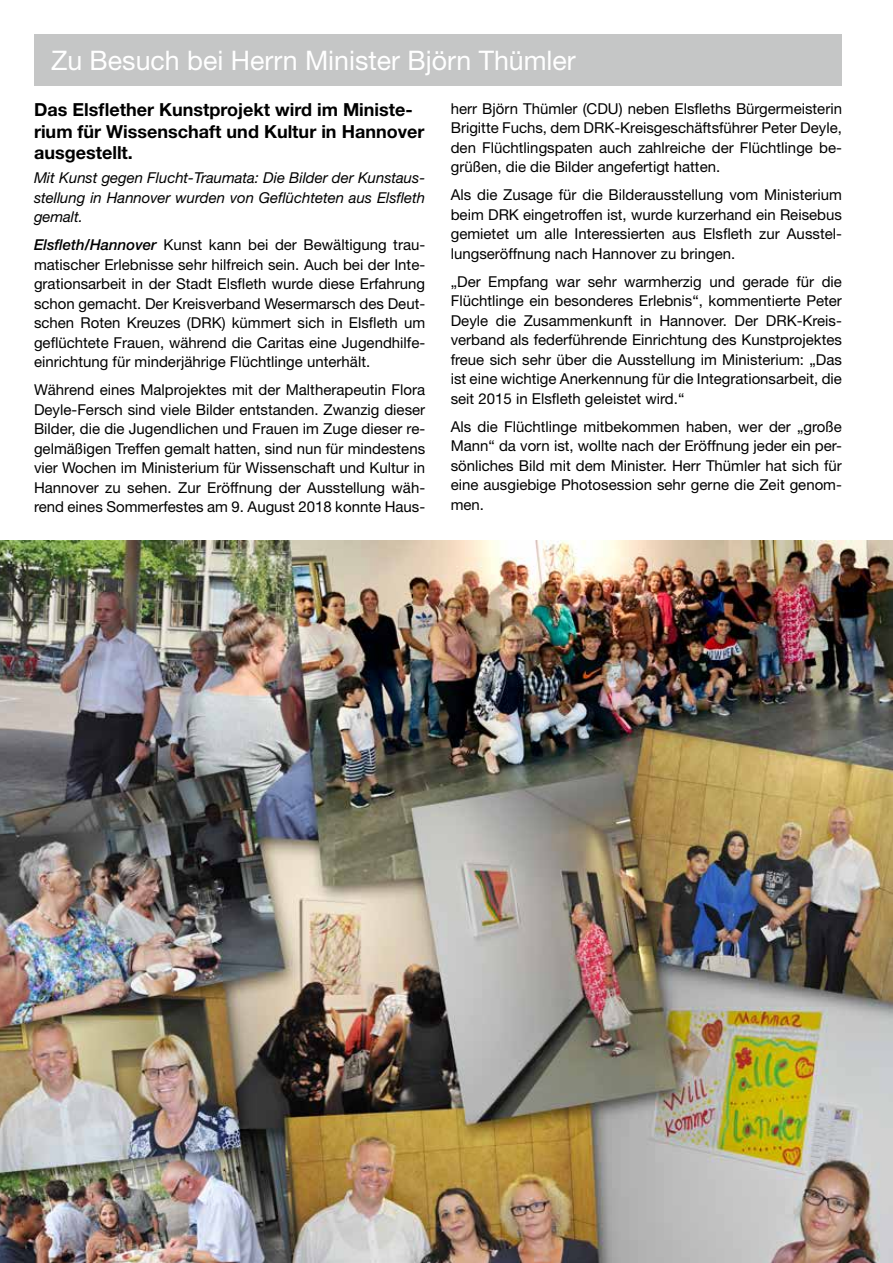
<style>
.page{position:relative;width:893px;height:1263px;background:#fff}
.page>*{position:absolute;margin:0;border:0;box-sizing:border-box;transform-origin:0 0}
.t1{font:27px "Helvetica Neue";color:#fff}
.t2{font:700 18px/21.6px "Helvetica Neue";color:#000}
.t3{font:15px/19.5px "Helvetica Neue";color:#000;text-align:justify}
.t4{font:italic 15px/19.5px "Helvetica Neue";letter-spacing:-.005em;color:#000;text-align:justify}
.s1{font-weight:500;font-style:italic}
</style>
<div class="page">
<div style="left:34px;top:34px;width:808px;height:51px;background:#c5c6c6"></div>
<img style="left:0;top:540px;width:893px;height:723px">
<h1 class="t1" style="left:51px;top:44px;width:526px">Zu Besuch bei Herrn Minister Björn Thümler</h1>
<p class="t2" style="left:34px;top:99px;width:392px">Das Elsflether Kunstprojekt wird im Ministe&shy;rium für Wissenschaft und Kultur in Hannover ausgestellt.</p>
<p class="t4" style="left:34px;top:168px;width:393px">Mit Kunst gegen Flucht-Traumata: Die Bilder der Kunstaus&shy;stellung in Hannover wurden von Geflüchteten aus Elsfleth gemalt.</p>
<p class="t3" style="left:34px;top:235px;width:393px"><span class="s1">Elsfleth/Hannover</span> Kunst kann bei der Bewältigung trau&shy;matischer Erlebnisse sehr hilfreich sein. Auch bei der Inte&shy;grationsarbeit in der Stadt Elsfleth wurde diese Erfahrung schon gemacht. Der Kreisverband Wesermarsch des Deut&shy;schen Roten Kreuzes (DRK) kümmert sich in Elsfleth um geflüchtete Frauen, während die Caritas eine Jugendhilfe&shy;einrichtung für minderjährige Flüchtlinge unterhält.</p>
<p class="t3" style="left:34px;top:380px;width:393px">Während eines Malprojektes mit der Maltherapeutin Flora Deyle-Fersch sind viele Bilder entstanden. Zwanzig dieser Bilder, die die Jugendlichen und Frauen im Zuge dieser re&shy;gelmäßigen Treffen gemalt hatten, sind nun für mindestens vier Wochen im Ministerium für Wissenschaft und Kultur in Hannover zu sehen. Zur Eröffnung der Ausstellung wäh&shy;rend eines Sommerfestes am 9. August 2018 konnte Haus-</p>
<p class="t3" style="left:451px;top:99px;width:393px">herr Björn Thümler (CDU) neben Elsfleths Bürgermeisterin Brigitte Fuchs, dem DRK-Kreisgeschäftsführer Peter Deyle, den Flüchtlingspaten auch zahlreiche der Flüchtlinge be&shy;grüßen, die die Bilder angefertigt hatten.</p>
<p class="t3" style="left:451px;top:185px;width:393px">Als die Zusage für die Bilderausstellung vom Ministerium beim DRK eingetroffen ist, wurde kurzerhand ein Reisebus gemietet um alle Interessierten aus Elsfleth zur Ausstel&shy;lungseröffnung nach Hannover zu bringen.</p>
<p class="t3" style="left:451px;top:272px;width:393px">„Der Empfang war sehr warmherzig und gerade für die Flüchtlinge ein besonderes Erlebnis“, kommentierte Peter Deyle die Zusammenkunft in Hannover. Der DRK-Kreis&shy;verband als federführende Einrichtung des Kunstprojektes freue sich sehr über die Ausstellung im Ministerium: „Das ist eine wichtige Anerkennung für die Integrationsarbeit, die seit 2015 in Elsfleth geleistet wird.“</p>
<p class="t3" style="left:451px;top:417px;width:393px">Als die Flüchtlinge mitbekommen haben, wer der „große Mann“ da vorn ist, wollte nach der Eröffnung jeder ein per&shy;sönliches Bild mit dem Minister. Herr Thümler hat sich für eine ausgiebige Photosession sehr gerne die Zeit genom&shy;men.</p>
</div>
